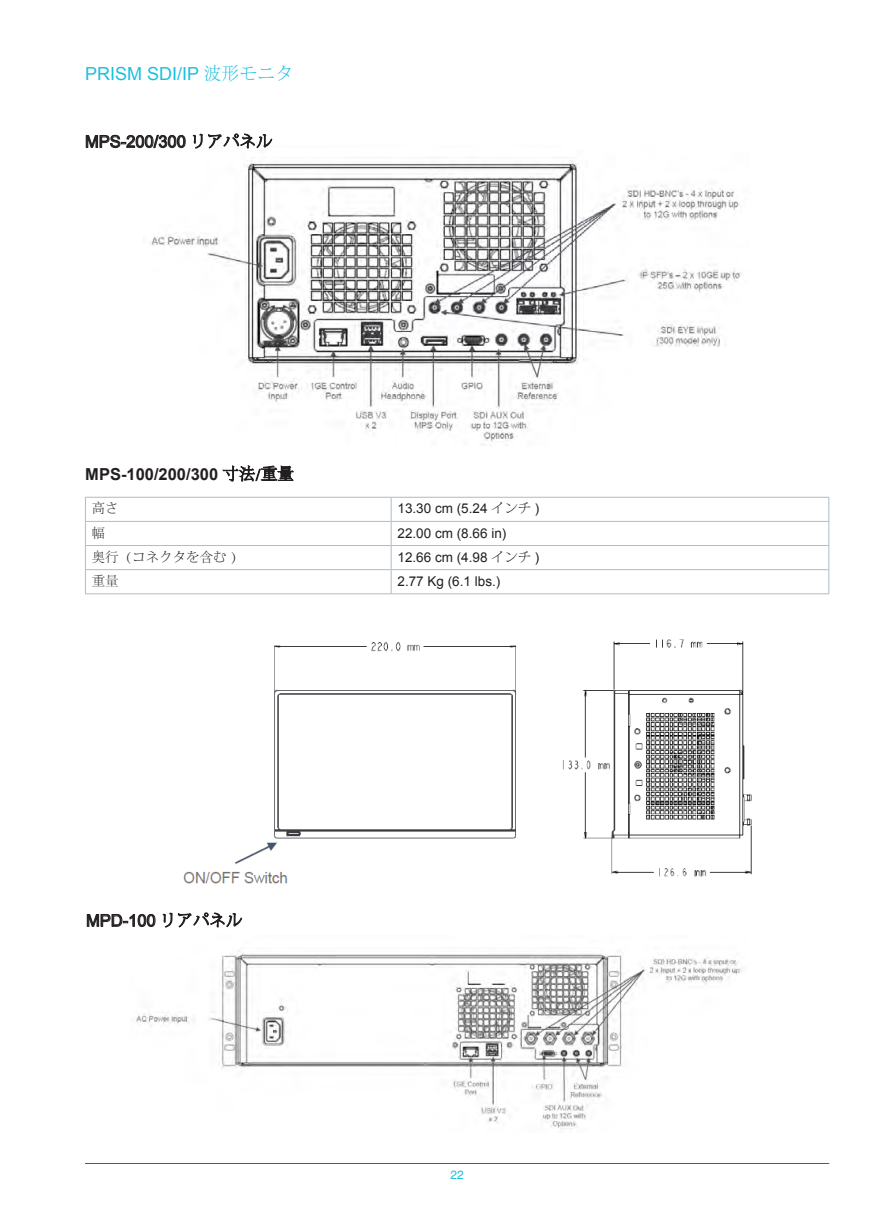
<style>
.page{position:relative;width:893px;height:1212px;background:#fff}
.page>*{position:absolute;margin:0;border:0;box-sizing:border-box;transform-origin:0 0}
.t1{font:18px "Arial";color:#1cbfdf}
.t2{font:16.5px "Arial";color:#231f20}
.t3{font:700 16.5px "Arial";color:#231f20}
.t4{font:13.5px "Arial";color:#231f20}
.t5{font:300 13.5px "Adobe Song Std";color:#231f20}
.t6{font:12px "FZHTJW GB1 0";color:#1cbfdf}
.s1{font-family:"Adobe Song Std";font-weight:300}
</style>
<div class="page">
<hr style="left:85px;top:1163px;width:744px;height:1px;background:#57585a">
<img style="left:183px;top:639px;width:569px;height:245px">
<img style="left:151px;top:160px;width:591px;height:286px">
<svg style="left:86px;top:134px;width:100px;height:15px"></svg>
<svg style="left:193px;top:133px;width:80px;height:16px"></svg>
<hr style="left:85px;top:521px;width:306px;height:1px;background:#abbccb">
<hr style="left:391px;top:521px;width:438px;height:1px;background:#abbccb">
<hr style="left:85px;top:545px;width:306px;height:1px;background:#abbccb">
<hr style="left:391px;top:545px;width:438px;height:1px;background:#abbccb">
<hr style="left:85px;top:569px;width:306px;height:1px;background:#abbccb">
<svg style="left:85px;top:498px;width:1px;height:95px"></svg>
<hr style="left:391px;top:569px;width:438px;height:1px;background:#abbccb">
<svg style="left:391px;top:498px;width:1px;height:95px"></svg>
<svg style="left:828px;top:498px;width:1px;height:95px"></svg>
<hr style="left:85px;top:593px;width:306px;height:1px;background:#abbccb">
<hr style="left:391px;top:593px;width:438px;height:1px;background:#abbccb">
<hr style="left:85px;top:497px;width:306px;height:1px;background:#abbccb">
<hr style="left:391px;top:497px;width:438px;height:1px;background:#abbccb">
<img style="left:135px;top:951px;width:607px;height:178px">
<svg style="left:87px;top:914px;width:69px;height:13px"></svg>
<svg style="left:162px;top:912px;width:81px;height:16px"></svg>
<h1 class="t1" style="left:85px;top:61px;width:210px">PRISM SDI/IP <span class="s1">波形モニタ</span></h1>
<p class="t2" style="left:85px;top:131px;width:189px">MPS-200/300 <span class="s1">リアパネル</span></p>
<p class="t3" style="left:85px;top:462px;width:210px">MPS-100/200/300 <span class="s1">寸法/重量</span></p>
<p class="t5" style="left:92px;top:501px;width:28px">高さ</p>
<p class="t4" style="left:398px;top:500px;width:143px">13.30 cm (5.24 <span class="s1">インチ</span> )</p>
<p class="t5" style="left:92px;top:525px;width:15px">幅</p>
<p class="t4" style="left:398px;top:524px;width:110px">22.00 cm (8.66 in)</p>
<p class="t5" style="left:92px;top:549px;width:154px">奥行（コネクタを含む）</p>
<p class="t4" style="left:398px;top:548px;width:143px">12.66 cm (4.98 <span class="s1">インチ</span> )</p>
<p class="t5" style="left:92px;top:573px;width:28px">重量</p>
<p class="t4" style="left:398px;top:572px;width:104px">2.77 Kg (6.1 lbs.)</p>
<p class="t2" style="left:86px;top:910px;width:158px">MPD-100 <span class="s1">リアパネル</span></p>
<p class="t6" style="left:450px;top:1168px;width:15px">22</p>
</div>
